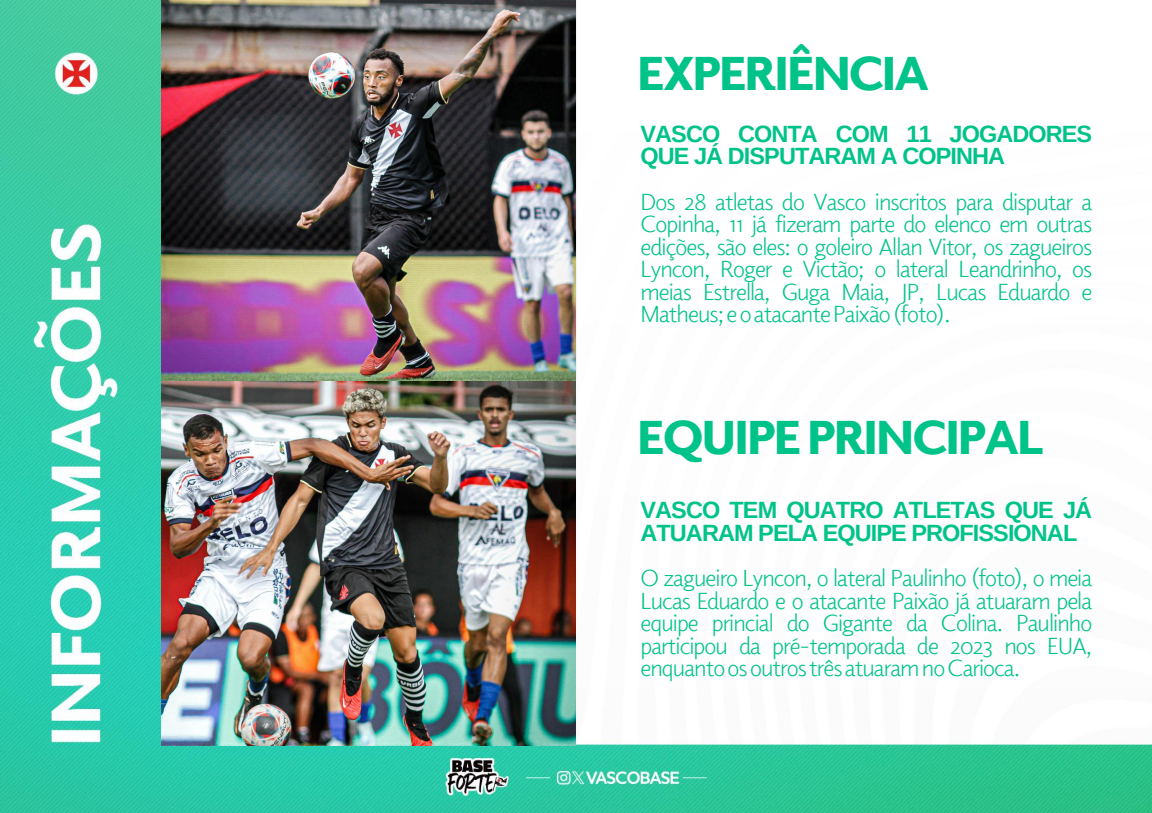
<style>
.page{position:relative;width:1152px;height:813px;background:#fff}
.page>*{position:absolute;margin:0;border:0;box-sizing:border-box;transform-origin:0 0}
.t1{font:900 48.15px "Elido";letter-spacing:-.04em;color:#00c38a}
.t2{font:23.48px/22.5px "Elido";letter-spacing:-.04em;color:#00c38a;text-align:justify}
.t3{font:700 23.48px/22.5px "Arimo";letter-spacing:-.04em;color:#00c38a}
</style>
<div class="page">
<img style="left:0;top:0;width:1152px;height:812px">
<img style="left:162px;top:0;width:414px;height:745px">
<h1 class="t1" style="left:637px;top:41px;width:293px">EXPERIÊNCIA</h1>
<p class="t3" style="left:641px;top:122px;width:453px">VASCO CONTA COM 11 JOGADORES<br>QUE JÁ DISPUTARAM A COPINHA</p>
<p class="t2" style="left:641px;top:190px;width:453px">Dos 28 atletas do Vasco inscritos para disputar a Copinha, 11 já fizeram parte do elenco em outras edições, são eles: o goleiro Allan Vitor, os zagueiros Lyncon, Roger e Victão; o lateral Leandrinho, os meias Estrella, Guga Maia, JP, Lucas Eduardo e Matheus;eoatacantePaixão(foto).</p>
<h1 class="t1" style="left:637px;top:404px;width:408px">EQUIPE PRINCIPAL</h1>
<p class="t3" style="left:641px;top:498px;width:453px">VASCO TEM QUATRO ATLETAS QUE JÁ<br>ATUARAM PELA EQUIPE PROFISSIONAL</p>
<p class="t2" style="left:641px;top:566px;width:453px">O zagueiro Lyncon, o lateral Paulinho (foto), o meia Lucas Eduardo e o atacante Paixão já atuaram pela equipe princial do Gigante da Colina. Paulinho participou da pré-temporada de 2023 nos EUA, enquantoosoutrostrêsatuaramnoCarioca.</p>
</div>
